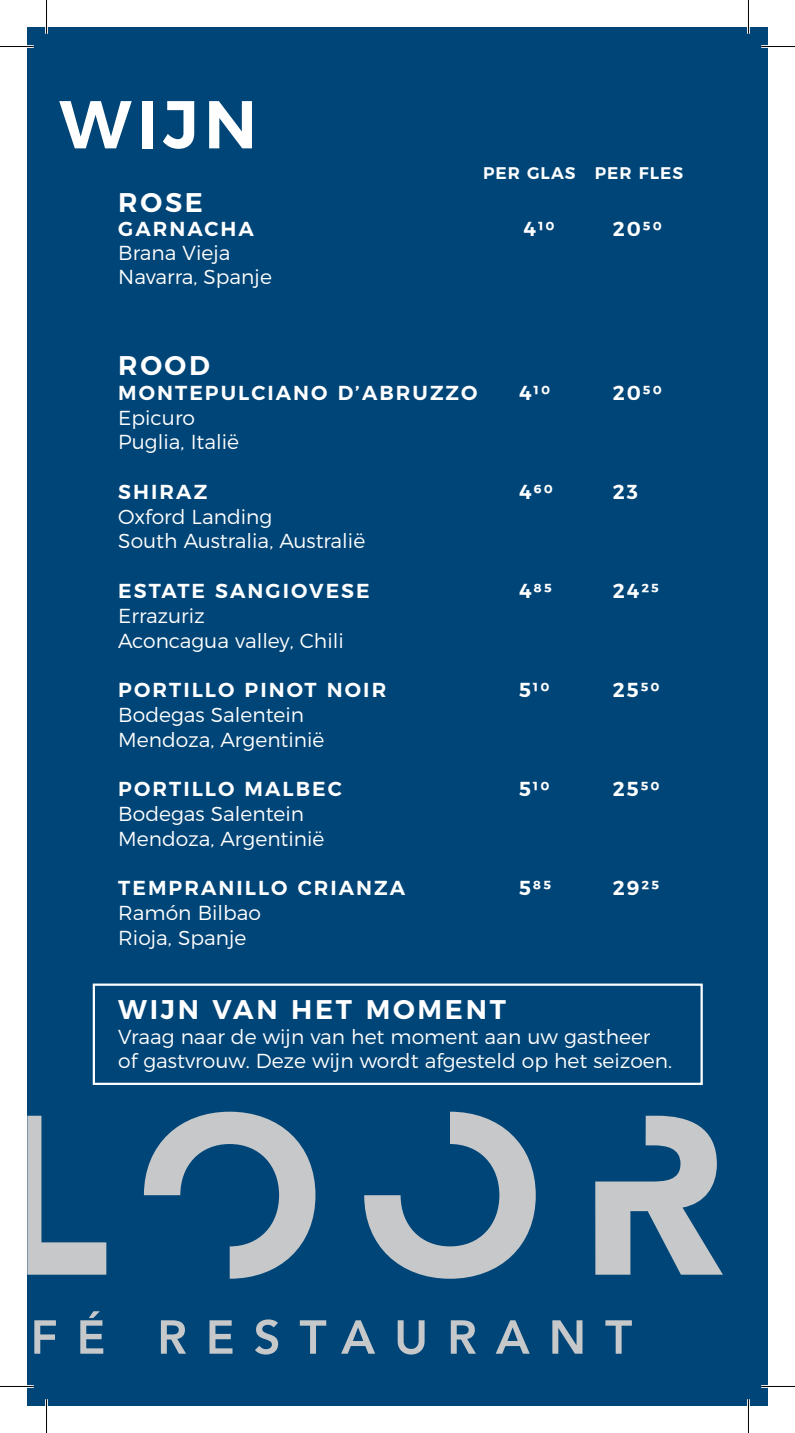
<style>
.page{position:relative;width:795px;height:1433px;background:#fff}
.page>*{position:absolute;margin:0;border:0;box-sizing:border-box;transform-origin:0 0}
.Titel_groot_wijn{font:600 67.5px "Montserrat";color:#fff}
.Titel_wijn{font:600 27px "Montserrat";letter-spacing:.1em;color:#fff}
.Tussentitel_wijn{font:600 27px "Montserrat";color:#fff}
.brood_wijn{font:300 20.25px "Montserrat";color:#fff}
.Tussentitel_wijn-2{font:600 20.25px "Montserrat";letter-spacing:.1em;color:#fff}
.Titel_wijn-2{font:600 20.25px "Montserrat";letter-spacing:.1em;color:#fff}
.Tussentitel_wijn-3{font:300 20.25px "Montserrat";color:#fff}
.Tussentitel_wijn-4{font:600 16.88px "Montserrat";letter-spacing:.06em;color:#fff}
</style>
<div class="page">
<div style="left:27px;top:27px;width:740px;height:1378px;background:#004577"></div>
<svg style="left:27px;top:1115px;width:79px;height:159px"></svg>
<svg style="left:144px;top:1111px;width:171px;height:167px"></svg>
<svg style="left:364px;top:1111px;width:171px;height:167px"></svg>
<svg style="left:595px;top:1115px;width:128px;height:159px"></svg>
<svg style="left:34px;top:1320px;width:22px;height:33px"></svg>
<svg style="left:80px;top:1311px;width:23px;height:42px"></svg>
<svg style="left:161px;top:1320px;width:25px;height:33px"></svg>
<svg style="left:209px;top:1320px;width:23px;height:33px"></svg>
<svg style="left:255px;top:1319px;width:23px;height:35px"></svg>
<svg style="left:300px;top:1320px;width:26px;height:33px"></svg>
<svg style="left:341px;top:1320px;width:34px;height:33px"></svg>
<svg style="left:397px;top:1320px;width:27px;height:34px"></svg>
<svg style="left:451px;top:1320px;width:25px;height:33px"></svg>
<svg style="left:496px;top:1320px;width:33px;height:33px"></svg>
<svg style="left:552px;top:1320px;width:30px;height:33px"></svg>
<svg style="left:605px;top:1320px;width:27px;height:33px"></svg>
<div style="left:93px;top:983px;width:609px;height:102px;border:2px solid #fff"></div>
<hr style="left:0;top:45px;width:34px;height:3px;background:#fff">
<hr style="left:761px;top:45px;width:34px;height:3px;background:#fff">
<hr style="left:0;top:1384px;width:34px;height:3px;background:#fff">
<hr style="left:761px;top:1384px;width:34px;height:3px;background:#fff">
<hr style="left:45px;top:0;width:3px;height:34px;background:#fff">
<hr style="left:45px;top:1399px;width:3px;height:33px;background:#fff">
<hr style="left:747px;top:0;width:2px;height:34px;background:#fff">
<hr style="left:747px;top:1399px;width:2px;height:33px;background:#fff">
<hr style="left:0;top:46px;width:34px;height:1px;background:#000">
<hr style="left:761px;top:46px;width:34px;height:1px;background:#000">
<hr style="left:0;top:1385px;width:34px;height:1px;background:#000">
<hr style="left:761px;top:1385px;width:34px;height:1px;background:#000">
<hr style="left:46px;top:0;width:1px;height:34px;background:#000">
<hr style="left:46px;top:1399px;width:1px;height:33px;background:#000">
<hr style="left:748px;top:0;width:1px;height:34px;background:#000">
<hr style="left:748px;top:1399px;width:1px;height:33px;background:#000">
<p class="Titel_groot_wijn" style="left:59px;top:69px;width:199px">WIJN</p>
<p class="Tussentitel_wijn-4" style="left:483px;top:159px;width:202px">PER GLAS PER FLES</p>
<p class="Tussentitel_wijn" style="left:118px;top:180px;width:86px">ROSE</p>
<p class="Tussentitel_wijn-2" style="left:118px;top:212px;width:137px">GARNACHA</p>
<p class="Tussentitel_wijn-2" style="left:523px;top:212px;width:33px">410</p>
<p class="Tussentitel_wijn-2" style="left:612px;top:212px;width:51px">2050</p>
<p class="Tussentitel_wijn-3" style="left:118px;top:237px;width:114px">Brana Vieja</p>
<p class="Tussentitel_wijn-3" style="left:118px;top:261px;width:155px">Navarra, Spanje</p>
<p class="Titel_wijn" style="left:118px;top:343px;width:93px">ROOD</p>
<p class="Titel_wijn-2" style="left:118px;top:376px;width:361px">MONTEPULCIANO D’ABRUZZO</p>
<p class="Titel_wijn-2" style="left:519px;top:376px;width:33px">410</p>
<p class="Titel_wijn-2" style="left:612px;top:376px;width:51px">2050</p>
<p class="brood_wijn" style="left:118px;top:401px;width:78px">Epicuro</p>
<p class="brood_wijn" style="left:118px;top:426px;width:122px">Puglia, Italië</p>
<p class="Tussentitel_wijn-2" style="left:118px;top:475px;width:90px">SHIRAZ</p>
<p class="Tussentitel_wijn-2" style="left:519px;top:475px;width:36px">460</p>
<p class="Tussentitel_wijn-2" style="left:612px;top:475px;width:23px">23</p>
<p class="brood_wijn" style="left:118px;top:500px;width:155px">Oxford Landing</p>
<p class="brood_wijn" style="left:118px;top:525px;width:248px">South Australia, Australië</p>
<p class="Tussentitel_wijn-2" style="left:118px;top:574px;width:253px">ESTATE SANGIOVESE</p>
<p class="Tussentitel_wijn-2" style="left:519px;top:574px;width:34px">485</p>
<p class="Tussentitel_wijn-2" style="left:612px;top:574px;width:48px">2425</p>
<p class="brood_wijn" style="left:118px;top:599px;width:88px">Errazuriz</p>
<p class="brood_wijn" style="left:118px;top:624px;width:227px">Aconcagua valley, Chili</p>
<p class="Tussentitel_wijn-2" style="left:118px;top:673px;width:269px">PORTILLO PINOT NOIR</p>
<p class="Tussentitel_wijn-2" style="left:519px;top:673px;width:32px">510</p>
<p class="Tussentitel_wijn-2" style="left:612px;top:673px;width:48px">2550</p>
<p class="brood_wijn" style="left:118px;top:698px;width:187px">Bodegas Salentein</p>
<p class="brood_wijn" style="left:118px;top:723px;width:208px">Mendoza, Argentinië</p>
<p class="Tussentitel_wijn-2" style="left:118px;top:772px;width:225px">PORTILLO MALBEC</p>
<p class="Tussentitel_wijn-2" style="left:519px;top:772px;width:32px">510</p>
<p class="Tussentitel_wijn-2" style="left:612px;top:772px;width:48px">2550</p>
<p class="brood_wijn" style="left:118px;top:797px;width:187px">Bodegas Salentein</p>
<p class="brood_wijn" style="left:118px;top:822px;width:208px">Mendoza, Argentinië</p>
<p class="Tussentitel_wijn-2" style="left:118px;top:871px;width:288px">TEMPRANILLO CRIANZA</p>
<p class="Tussentitel_wijn-2" style="left:519px;top:871px;width:34px">585</p>
<p class="Tussentitel_wijn-2" style="left:612px;top:871px;width:48px">2925</p>
<p class="brood_wijn" style="left:118px;top:896px;width:144px">Ramón Bilbao</p>
<p class="brood_wijn" style="left:118px;top:921px;width:130px">Rioja, Spanje</p>
<p class="Titel_wijn" style="left:118px;top:987px;width:389px">WIJN VAN HET MOMENT</p>
<p class="brood_wijn" style="left:118px;top:1020px;width:533px">Vraag naar de wijn van het moment aan uw gastheer</p>
<p class="brood_wijn" style="left:118px;top:1045px;width:555px">of gastvrouw. Deze wijn wordt afgesteld op het seizoen.</p>
</div>
